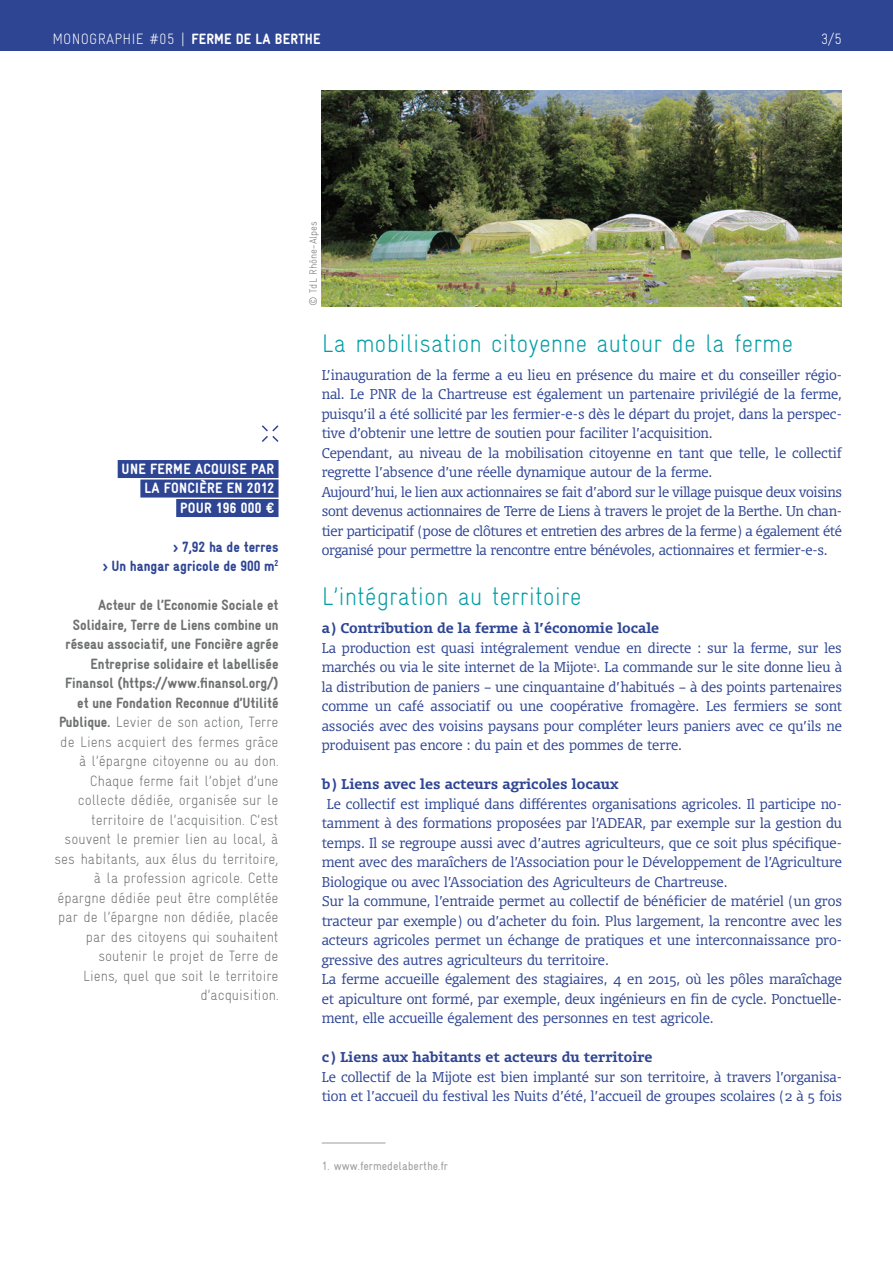
<style>
.page{position:relative;width:893px;height:1263px;background:#fff}
.page>*{position:absolute;margin:0;border:0;box-sizing:border-box;transform-origin:0 0}
.INTER{font:300 condensed 25.5px "Gravur";color:#009da4}
.COL_GAUCHE{font:300 condensed 15px/19.5px "Gravur";color:#6f7172;text-align:right}
.TITRE_COL_GAUCHE{font:900 condensed 15px "Gravur";letter-spacing:.02em;color:#fff}
.t1{font:900 condensed 15px "Gravur";color:#2e4594}
.t2{font:300 condensed 15px "Gravur";letter-spacing:.015em;color:#fff}
.TEXTE{font:300 13.5px/19.5px "Olsen";color:#2e4594;text-align:justify}
.TEXTE-2{font:700 13.5px "Olsen";color:#2e4594}
.t3{font:condensed 12px "Gravur";color:#9c9d9f}
.TEXTE_GAUCHE{font:300 condensed 10.5px "Gravur";color:#6f7172}
.s1{font-weight:900}
</style>
<div class="page">
<div style="left:0;top:0;width:893px;height:51px;background:#2e4594"></div>
<hr style="left:322px;top:1143px;width:64px;height:1px;background:#9c9d9f">
<img style="left:322px;top:90px;width:520px;height:216px">
<div style="left:118px;top:460px;width:161px;height:18px;background:#2e4594"></div>
<div style="left:140px;top:479px;width:139px;height:18px;background:#2e4594"></div>
<div style="left:176px;top:499px;width:103px;height:18px;background:#2e4594"></div>
<svg style="left:262px;top:425px;width:17px;height:17px"></svg>
<p class="t2" style="left:52px;top:31px;width:270px">MONOGRAPHIE #05 | <span class="s1">FERME DE LA BERTHE</span></p>
<p class="t2" style="left:821px;top:31px;width:23px">3/5</p>
<p class="TITRE_COL_GAUCHE" style="left:122px;top:460px;width:154px">UNE FERME ACQUISE PAR</p>
<p class="TITRE_COL_GAUCHE" style="left:144px;top:480px;width:131px">LA FONCIÈRE EN 2012</p>
<p class="TITRE_COL_GAUCHE" style="left:180px;top:499px;width:96px">POUR 196 000 €</p>
<p class="t1" style="left:173px;top:538px;width:107px">&gt; 7,92 ha de terres</p>
<p class="t1" style="left:103px;top:558px;width:177px">&gt; Un hangar agricole de 900 m<sup>2</sup></p>
<p class="COL_GAUCHE" style="left:55px;top:595px;width:225px"><span class="s1">Acteur de l’Economie Sociale et Solidaire, Terre de Liens combine un réseau associatif, une Foncière agrée Entreprise solidaire et labellisée Finansol (https://www.finansol.org/) et une Fondation Reconnue d’Utilité Publique.</span> Levier de son action, Terre de Liens acquiert des fermes grâce à l’épargne citoyenne ou au don.<br>Chaque ferme fait l’objet d’une collecte dédiée, organisée sur le territoire de l’acquisition. C’est souvent le premier lien au local, à ses habitants, aux élus du territoire, à la profession agricole. Cette épargne dédiée peut être complétée par de l’épargne non dédiée, placée par des citoyens qui souhaitent soutenir le projet de Terre de<br>Liens, quel que soit le territoire d’acquisition.</p>
<p class="TEXTE_GAUCHE" style="left:307px;top:306px;width:87px;rotate:-90deg">© TdL Rhône-Alpes</p>
<p class="INTER" style="left:322px;top:329px;width:473px">La mobilisation citoyenne autour de la ferme</p>
<p class="TEXTE" style="left:322px;top:365px;width:522px">L’inauguration de la ferme a eu lieu en présence du maire et du conseiller régio&shy;nal. Le PNR de la Chartreuse est également un partenaire privilégié de la ferme, puisqu’il a été sollicité par les fermier-e-s dès le départ du projet, dans la perspec&shy;tive d’obtenir une lettre de soutien pour faciliter l’acquisition.</p>
<p class="TEXTE" style="left:322px;top:443px;width:522px">Cependant, au niveau de la mobilisation citoyenne en tant que telle, le collectif regrette l’absence d’une réelle dynamique autour de la ferme.</p>
<p class="TEXTE" style="left:322px;top:482px;width:522px">Aujourd’hui, le lien aux actionnaires se fait d’abord sur le village puisque deux voisins sont devenus actionnaires de Terre de Liens à travers le projet de la Berthe. Un chan&shy;tier participatif (pose de clôtures et entretien des arbres de la ferme) a également été organisé pour permettre la rencontre entre bénévoles, actionnaires et fermier-e-s.</p>
<p class="INTER" style="left:322px;top:582px;width:261px">L’intégration au territoire</p>
<p class="TEXTE-2" style="left:322px;top:619px;width:339px">a) Contribution de la ferme à l’économie locale</p>
<p class="TEXTE" style="left:322px;top:638px;width:522px">La production est quasi intégralement vendue en directe : sur la ferme, sur les marchés ou via le site internet de la Mijote<sup>1</sup>. La commande sur le site donne lieu à la distribution de paniers – une cinquantaine d’habitués – à des points partenaires comme un café associatif ou une coopérative fromagère. Les fermiers se sont associés avec des voisins paysans pour compléter leurs paniers avec ce qu’ils ne produisent pas encore : du pain et des pommes de terre.</p>
<p class="TEXTE-2" style="left:322px;top:775px;width:298px">b) Liens avec les acteurs agricoles locaux</p>
<p class="TEXTE" style="left:322px;top:794px;width:522px;text-indent:5px">Le collectif est impliqué dans différentes organisations agricoles. Il participe no&shy;tamment à des formations proposées par l’ADEAR, par exemple sur la gestion du temps. Il se regroupe aussi avec d’autres agriculteurs, que ce soit plus spécifique&shy;ment avec des maraîchers de l’Association pour le Développement de l’Agriculture Biologique ou avec l’Association des Agriculteurs de Chartreuse.</p>
<p class="TEXTE" style="left:322px;top:891px;width:522px">Sur la commune, l’entraide permet au collectif de bénéficier de matériel (un gros tracteur par exemple) ou d’acheter du foin. Plus largement, la rencontre avec les acteurs agricoles permet un échange de pratiques et une interconnaissance pro&shy;gressive des autres agriculteurs du territoire.</p>
<p class="TEXTE" style="left:322px;top:969px;width:522px">La ferme accueille également des stagiaires, 4 en 2015, où les pôles maraîchage et apiculture ont formé, par exemple, deux ingénieurs en fin de cycle. Ponctuelle&shy;ment, elle accueille également des personnes en test agricole.</p>
<p class="TEXTE-2" style="left:322px;top:1048px;width:332px">c) Liens aux habitants et acteurs du territoire</p>
<p class="TEXTE" style="left:322px;top:1067px;width:522px">Le collectif de la Mijote est bien implanté sur son territoire, à travers l’organisa&shy;tion et l’accueil du festival les Nuits d’été, l’accueil de groupes scolaires (2 à 5 fois</p>
<p class="t3" style="left:322px;top:1159px;width:128px">1. www.fermedelaberthe.fr</p>
</div>
